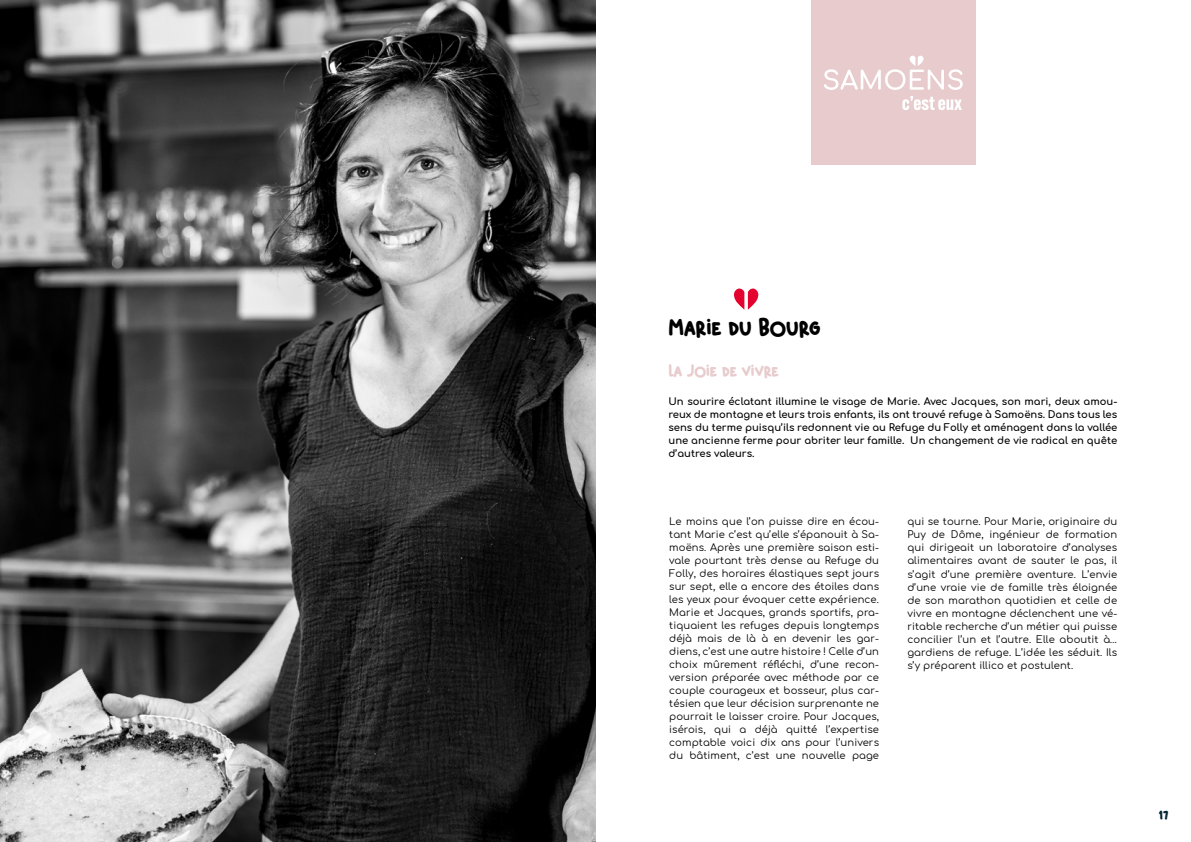
<style>
.page{position:relative;width:1191px;height:842px;background:#fff}
.page>*{position:absolute;margin:0;border:0;box-sizing:border-box;transform-origin:0 0}
.t1{font:25px "Skrapbook";color:#000}
.t2{font:18px "Skrapbook";color:#e8cbcc}
.t3{font:16px "Skrapbook";color:#042736}
.t4{font:10px/13px "Comfortaa";letter-spacing:.01em;color:#000;text-align:justify}
.t5{font:700 10px/13px "Comfortaa";color:#000;text-align:justify}
</style>
<div class="page">
<img style="left:0;top:0;width:595px;height:842px">
<div style="left:811px;top:0;width:164px;height:164px;background:#e8cbcc"></div>
<svg style="left:734px;top:289px;width:24px;height:21px"></svg>
<svg style="left:824px;top:56px;width:138px;height:34px"></svg>
<svg style="left:902px;top:96px;width:60px;height:14px"></svg>
<h1 class="t1" style="left:668px;top:310px;width:154px">Marie du Bourg</h1>
<h2 class="t2" style="left:668px;top:359px;width:112px">La joie de vivre</h2>
<p class="t5" style="left:668px;top:395px;width:450px">Un sourire éclatant illumine le visage de Marie. Avec Jacques, son mari, deux amou&shy;reux de montagne et leurs trois enfants, ils ont trouvé refuge à Samoëns. Dans tous les sens du terme puisqu’ils redonnent vie au Refuge du Folly et aménagent dans la vallée une ancienne ferme pour abriter leur famille. Un changement de vie radical en quête d’autres valeurs.</p>
<p class="t4" style="left:669px;top:515px;width:211px">Le moins que l’on puisse dire en écou&shy;tant Marie c’est qu’elle s’épanouit à Sa&shy;moëns. Après une première saison esti&shy;vale pourtant très dense au Refuge du Folly, des horaires élastiques sept jours sur sept, elle a encore des étoiles dans les yeux pour évoquer cette expérience.<br>Marie et Jacques, grands sportifs, pra&shy;tiquaient les refuges depuis longtemps déjà mais de là à en devenir les gar&shy;diens, c’est une autre histoire ! Celle d’un choix mûrement réfléchi, d’une recon&shy;version préparée avec méthode par ce couple courageux et bosseur, plus car&shy;tésien que leur décision surprenante ne pourrait le laisser croire. Pour Jacques, isérois, qui a déjà quitté l’expertise comptable voici dix ans pour l’univers du bâtiment, c’est une nouvelle page</p>
<p class="t4" style="left:907px;top:516px;width:211px">qui se tourne. Pour Marie, originaire du Puy de Dôme, ingénieur de formation qui dirigeait un laboratoire d’analyses alimentaires avant de sauter le pas, il s’agit d’une première aventure. L’envie d’une vraie vie de famille très éloignée de son marathon quotidien et celle de vivre en montagne déclenchent une vé&shy;ritable recherche d’un métier qui puisse concilier l’un et l’autre. Elle aboutit à… gardiens de refuge. L’idée les séduit. Ils s’y préparent illico et postulent.</p>
<h3 class="t3" style="left:1158px;top:802px;width:11px">17</h3>
</div>
